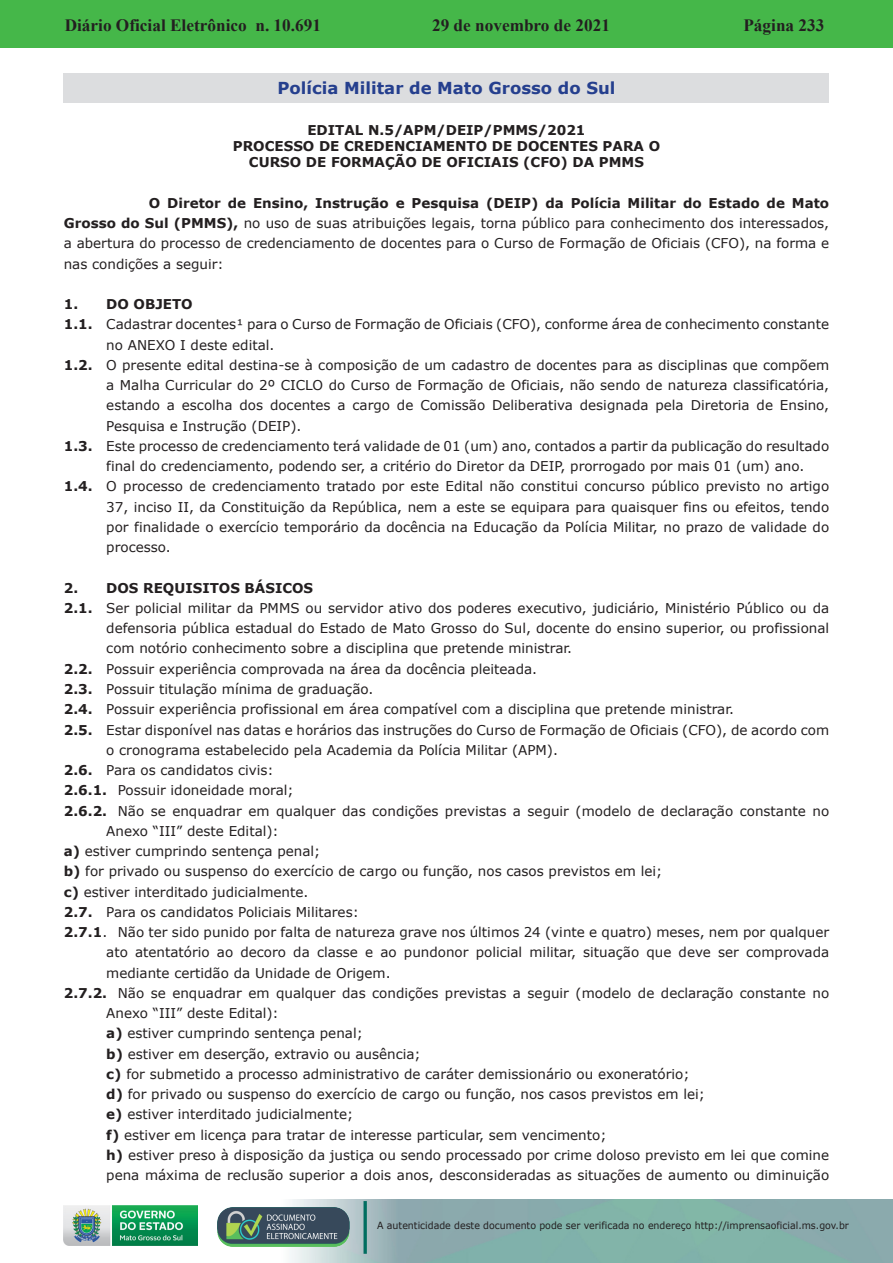
<style>
.page{position:relative;width:893px;height:1263px;background:#fff}
.page>*{position:absolute;margin:0;border:0;box-sizing:border-box;transform-origin:0 0}
.t1{font:700 17.25px "Times New Roman";color:#231f20}
.Editais_de_Concurso{font:700 16.5px "Verdana";color:#253f8e}
.t2{font:13.5px/20.2px "Verdana";color:#231f20}
.t3{font:700 13.5px "Verdana";color:#231f20}
.t4{font:9.9px "Verdana";color:#231f20;scale:.95 1}
.s1{font-weight:700}
</style>
<div class="page">
<div style="left:0;top:0;width:893px;height:48px;background:#45b749"></div>
<img style="left:63px;top:1199px;width:830px;height:64px">
<img style="left:364px;top:1202px;width:2px;height:51px">
<img style="left:218px;top:1207px;width:132px;height:39px">
<img style="left:64px;top:1205px;width:134px;height:41px">
<div style="left:64px;top:73px;width:765px;height:30px;background:#dcdddf"></div>
<p class="t1" style="left:65px;top:13px;width:258px">Diário Oficial Eletrônico n. 10.691</p>
<p class="t1" style="left:432px;top:13px;width:179px">29 de novembro de 2021</p>
<p class="t1" style="left:743px;top:13px;width:82px">Página 233</p>
<p class="Editais_de_Concurso" style="left:277px;top:76px;width:340px">Polícia Militar de Mato Grosso do Sul</p>
<p class="t3" style="left:307px;top:121px;width:280px">EDITAL N.5/APM/DEIP/PMMS/2021</p>
<p class="t3" style="left:233px;top:137px;width:429px">PROCESSO DE CREDENCIAMENTO DE DOCENTES PARA O</p>
<p class="t3" style="left:249px;top:153px;width:396px">CURSO DE FORMAÇÃO DE OFICIAIS (CFO) DA PMMS</p>
<p class="t2" style="left:64px;top:193px;width:767px;text-align:justify;text-indent:85px"><span class="s1">O Diretor de Ensino, Instrução e Pesquisa (DEIP) da Polícia Militar do Estado de Mato Grosso do Sul (PMMS),</span> no uso de suas atribuições legais, torna público para conhecimento dos interessados, a abertura do processo de credenciamento de docentes para o Curso de Formação de Oficiais (CFO), na forma e nas condições a seguir:</p>
<p class="t3" style="left:64px;top:295px;width:130px">1. DO OBJETO</p>
<p class="t2" style="left:106px;top:314px;width:724px;text-indent:-43px"><span class="s1">1.1.</span> Cadastrar docentes¹ para o Curso de Formação de Oficiais (CFO), conforme área de conhecimento constante no ANEXO I deste edital.</p>
<p class="t2" style="left:106px;top:355px;width:724px;text-align:justify;text-indent:-43px"><span class="s1">1.2.</span> O presente edital destina-se à composição de um cadastro de docentes para as disciplinas que compõem a Malha Curricular do 2º CICLO do Curso de Formação de Oficiais, não sendo de natureza classificatória, estando a escolha dos docentes a cargo de Comissão Deliberativa designada pela Diretoria de Ensino, Pesquisa e Instrução (DEIP).</p>
<p class="t2" style="left:106px;top:436px;width:724px;text-indent:-43px"><span class="s1">1.3.</span> Este processo de credenciamento terá validade de 01 (um) ano, contados a partir da publicação do resultado final do credenciamento, podendo ser, a critério do Diretor da DEIP, prorrogado por mais 01 (um) ano.</p>
<p class="t2" style="left:106px;top:476px;width:724px;text-align:justify;text-indent:-43px"><span class="s1">1.4.</span> O processo de credenciamento tratado por este Edital não constitui concurso público previsto no artigo 37, inciso II, da Constituição da República, nem a este se equipara para quaisquer fins ou efeitos, tendo por finalidade o exercício temporário da docência na Educação da Polícia Militar, no prazo de validade do processo.</p>
<p class="t3" style="left:64px;top:578px;width:251px">2. DOS REQUISITOS BÁSICOS</p>
<p class="t2" style="left:106px;top:598px;width:724px;text-align:justify;text-indent:-43px"><span class="s1">2.1.</span> Ser policial militar da PMMS ou servidor ativo dos poderes executivo, judiciário, Ministério Público ou da defensoria pública estadual do Estado de Mato Grosso do Sul, docente do ensino superior, ou profissional com notório conhecimento sobre a disciplina que pretende ministrar.</p>
<p class="t2" style="left:64px;top:658px;width:475px"><span class="s1">2.2.</span> Possuir experiência comprovada na área da docência pleiteada.</p>
<p class="t2" style="left:64px;top:679px;width:311px"><span class="s1">2.3.</span> Possuir titulação mínima de graduação.</p>
<p class="t2" style="left:64px;top:699px;width:672px"><span class="s1">2.4.</span> Possuir experiência profissional em área compatível com a disciplina que pretende ministrar.</p>
<p class="t2" style="left:106px;top:719px;width:724px;text-indent:-43px"><span class="s1">2.5.</span> Estar disponível nas datas e horários das instruções do Curso de Formação de Oficiais (CFO), de acordo com o cronograma estabelecido pela Academia da Polícia Militar (APM).</p>
<p class="t2" style="left:64px;top:760px;width:211px"><span class="s1">2.6.</span> Para os candidatos civis:</p>
<p class="t2" style="left:64px;top:780px;width:231px"><span class="s1">2.6.1.</span> Possuir idoneidade moral;</p>
<p class="t2" style="left:106px;top:800px;width:724px;text-indent:-43px"><span class="s1">2.6.2.</span> Não se enquadrar em qualquer das condições previstas a seguir (modelo de declaração constante no<br>Anexo “III” deste Edital):</p>
<p class="t2" style="left:64px;top:841px;width:258px"><span class="s1">a)</span> estiver cumprindo sentença penal;</p>
<p class="t2" style="left:64px;top:861px;width:600px"><span class="s1">b)</span> for privado ou suspenso do exercício de cargo ou função, nos casos previstos em lei;</p>
<p class="t2" style="left:64px;top:881px;width:246px"><span class="s1">c)</span> estiver interditado judicialmente.</p>
<p class="t2" style="left:64px;top:901px;width:297px"><span class="s1">2.7.</span> Para os candidatos Policiais Militares:</p>
<p class="t2" style="left:106px;top:922px;width:724px;text-align:justify;text-indent:-43px"><span class="s1">2.7.1</span>. Não ter sido punido por falta de natureza grave nos últimos 24 (vinte e quatro) meses, nem por qualquer ato atentatório ao decoro da classe e ao pundonor policial militar, situação que deve ser comprovada mediante certidão da Unidade de Origem.</p>
<p class="t2" style="left:106px;top:982px;width:724px;text-indent:-43px"><span class="s1">2.7.2.</span> Não se enquadrar em qualquer das condições previstas a seguir (modelo de declaração constante no<br>Anexo “III” deste Edital):</p>
<p class="t2" style="left:106px;top:1023px;width:258px"><span class="s1">a)</span> estiver cumprindo sentença penal;</p>
<p class="t2" style="left:106px;top:1043px;width:316px"><span class="s1">b)</span> estiver em deserção, extravio ou ausência;</p>
<p class="t2" style="left:106px;top:1063px;width:585px"><span class="s1">c)</span> for submetido a processo administrativo de caráter demissionário ou exoneratório;</p>
<p class="t2" style="left:106px;top:1084px;width:600px"><span class="s1">d)</span> for privado ou suspenso do exercício de cargo ou função, nos casos previstos em lei;</p>
<p class="t2" style="left:106px;top:1104px;width:248px"><span class="s1">e)</span> estiver interditado judicialmente;</p>
<p class="t2" style="left:106px;top:1124px;width:502px"><span class="s1">f)</span> estiver em licença para tratar de interesse particular, sem vencimento;</p>
<p class="t2" style="left:106px;top:1144px;width:724px"><span class="s1">h)</span> estiver preso à disposição da justiça ou sendo processado por crime doloso previsto em lei que comine pena máxima de reclusão superior a dois anos, desconsideradas as situações de aumento ou diminuição</p>
<p class="t4" style="left:377px;top:1219px;width:498px">A autenticidade deste documento pode ser verificada no endereço http://imprensaoficial.ms.gov.br</p>
</div>
